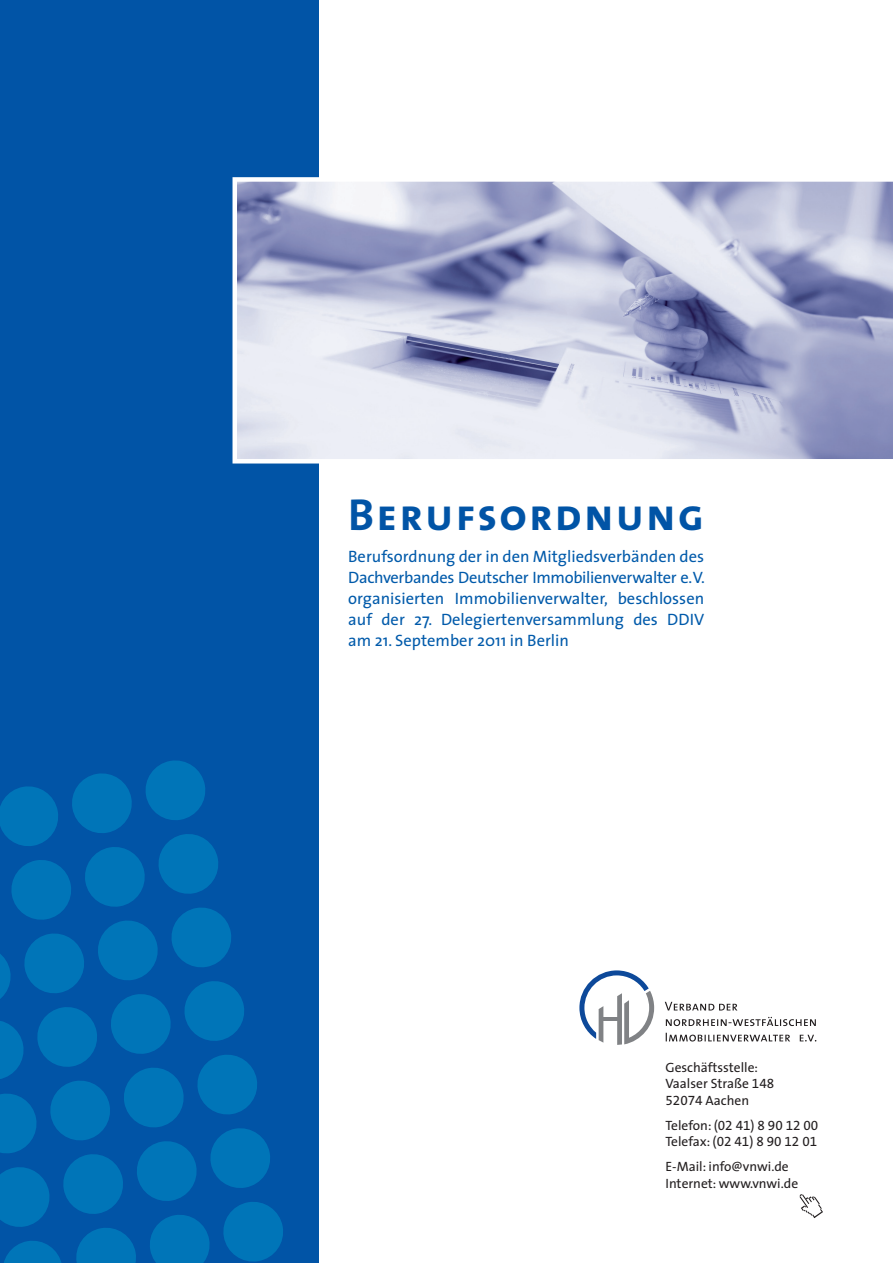
<style>
.page{position:relative;width:893px;height:1263px;background:#fff}
.page>*{position:absolute;margin:0;border:0;box-sizing:border-box;transform-origin:0 0}
.t1{font:45px "The Sans Bold Caps";letter-spacing:.05em;color:#0154a6}
.t2{font:16.5px/21px "The Sans";color:#015aaa;text-align:justify}
.t3{font:13.5px/16.5px "The Sans";color:#231f20}
.t4{font:13.5px/16.5px "The Sans Expert";color:#231f20}
.s1{font-family:"The Sans Expert"}
.s2{font-family:"The Sans"}
</style>
<div class="page">
<div style="left:0;top:0;width:319px;height:1263px;background:#0154a6"></div>
<svg style="left:232px;top:177px;width:661px;height:287px;background:#bcc0d8"></svg>
<svg style="left:223px;top:1202px;width:60px;height:60px"></svg>
<svg style="left:210px;top:1128px;width:60px;height:60px"></svg>
<svg style="left:197px;top:1055px;width:60px;height:60px"></svg>
<svg style="left:184px;top:981px;width:60px;height:60px"></svg>
<svg style="left:171px;top:907px;width:60px;height:60px"></svg>
<svg style="left:158px;top:834px;width:60px;height:60px"></svg>
<svg style="left:145px;top:760px;width:60px;height:60px"></svg>
<svg style="left:150px;top:1215px;width:60px;height:48px"></svg>
<svg style="left:137px;top:1141px;width:60px;height:60px"></svg>
<svg style="left:124px;top:1068px;width:60px;height:60px"></svg>
<svg style="left:111px;top:994px;width:60px;height:60px"></svg>
<svg style="left:98px;top:920px;width:60px;height:60px"></svg>
<svg style="left:85px;top:847px;width:60px;height:60px"></svg>
<svg style="left:72px;top:773px;width:60px;height:60px"></svg>
<svg style="left:76px;top:1228px;width:60px;height:35px"></svg>
<svg style="left:63px;top:1154px;width:60px;height:60px"></svg>
<svg style="left:50px;top:1081px;width:60px;height:60px"></svg>
<svg style="left:37px;top:1007px;width:60px;height:60px"></svg>
<svg style="left:24px;top:933px;width:60px;height:60px"></svg>
<svg style="left:11px;top:860px;width:60px;height:60px"></svg>
<svg style="left:0;top:786px;width:58px;height:60px"></svg>
<svg style="left:4px;top:1241px;width:58px;height:22px"></svg>
<svg style="left:0;top:1167px;width:50px;height:60px"></svg>
<svg style="left:0;top:1093px;width:37px;height:60px"></svg>
<svg style="left:0;top:1021px;width:24px;height:58px"></svg>
<svg style="left:0;top:954px;width:11px;height:45px"></svg>
<svg style="left:799px;top:1194px;width:24px;height:24px"></svg>
<svg style="left:579px;top:970px;width:75px;height:75px"></svg>
<svg style="left:665px;top:1002px;width:72px;height:8px"></svg>
<svg style="left:666px;top:1017px;width:150px;height:9px"></svg>
<svg style="left:666px;top:1033px;width:150px;height:8px"></svg>
<h1 class="t1" style="left:348px;top:477px;width:357px">Berufsordnung</h1>
<p class="t2" style="left:348px;top:545px;width:358px">Berufsordnung der in den Mitgliedsverbänden des Dachverbandes Deutscher Immobilienverwalter e.V. organisierten Immobilienverwalter, beschlossen auf der 27. Delegiertenversammlung des DDIV am 21. September 2011 in Berlin</p>
<p class="t3" style="left:665px;top:1058px;width:110px">Geschäftsstelle:<br>Vaalser Straße <span class="s1">148<br>52074</span> Aachen</p>
<p class="t4" style="left:665px;top:1116px;width:154px"><span class="s2">Telefon:</span> (02 41) 8 90 12 00<br><span class="s2">Telefax:</span> (02 41) 8 90 12 01</p>
<p class="t3" style="left:665px;top:1158px;width:134px">E-Mail: info@vnwi.de<br>Internet: www.vnwi.de</p>
</div>
